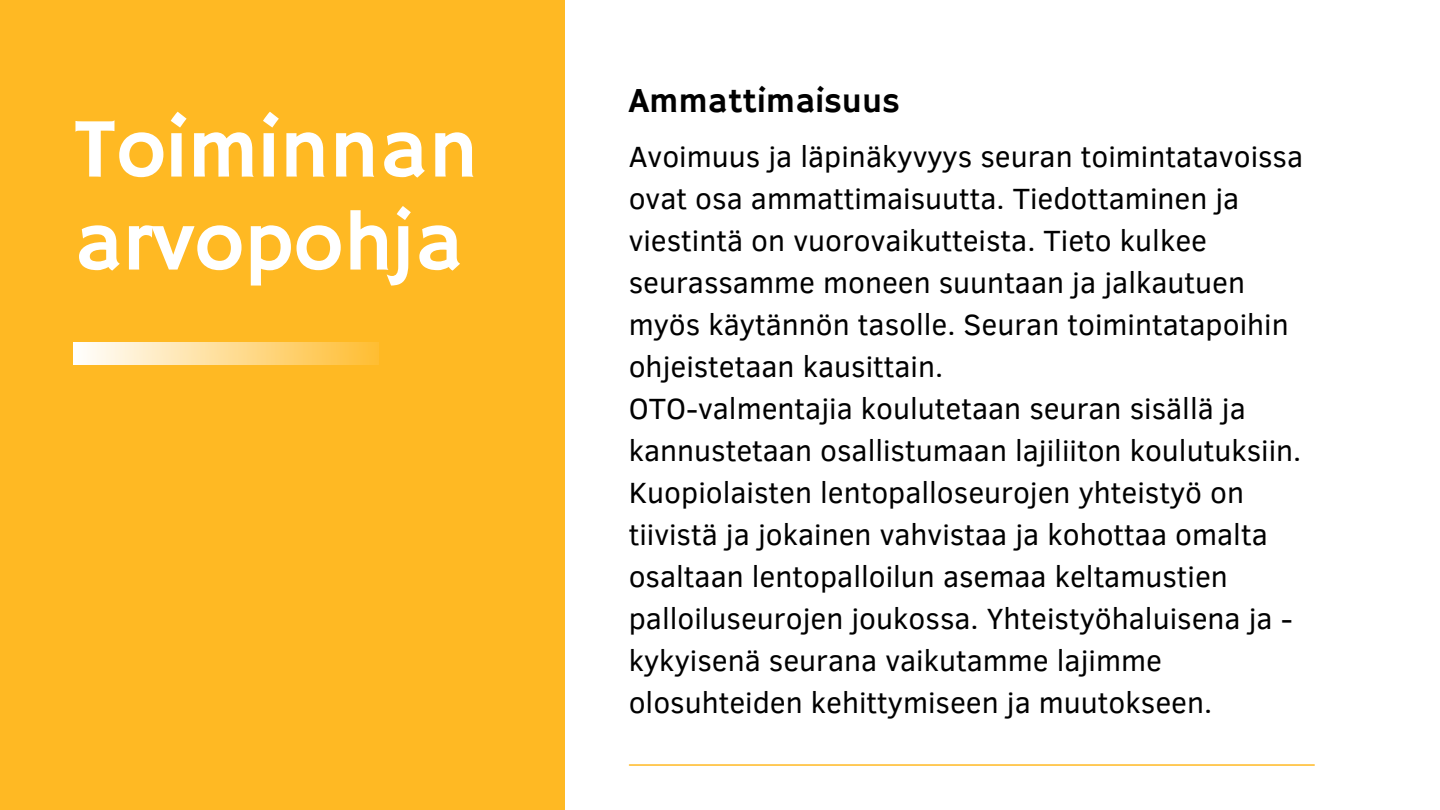
<style>
.page{position:relative;width:1440px;height:810px;background:#fff}
.page>*{position:absolute;margin:0;border:0;box-sizing:border-box;transform-origin:0 0}
.t1{font:85px/93px "Hammersmith One";color:#fff}
.t2{font:35px "Hammersmith One";color:#000}
.t3{font:30px/42px "Clear Sans";color:#000}
</style>
<div class="page">
<hr style="left:629px;top:764px;width:685px;height:2px;background:#ffb923">
<div style="left:0;top:0;width:564px;height:810px;background:#ffb923"></div>
<div style="left:74px;top:342px;width:304px;height:23px;background:linear-gradient(to right,#fffefe,#ffbe33)"></div>
<h1 class="t1" style="left:74px;top:107px;width:406px">Toiminnan arvopohja</h1>
<p class="t2" style="left:629px;top:80px;width:273px">Ammattimaisuus</p>
<p class="t3" style="left:629px;top:134px;width:676px">Avoimuus ja läpinäkyvyys seuran toimintatavoissa ovat osa ammattimaisuutta. Tiedottaminen ja viestintä on vuorovaikutteista. Tieto kulkee seurassamme moneen suuntaan ja jalkautuen myös käytännön tasolle. Seuran toimintatapoihin ohjeistetaan kausittain.<br>OTO-valmentajia koulutetaan seuran sisällä ja kannustetaan osallistumaan lajiliiton koulutuksiin.<br>Kuopiolaisten lentopalloseurojen yhteistyö on tiivistä ja jokainen vahvistaa ja kohottaa omalta osaltaan lentopalloilun asemaa keltamustien palloiluseurojen joukossa. Yhteistyöhaluisena ja - kykyisenä seurana vaikutamme lajimme olosuhteiden kehittymiseen ja muutokseen.</p>
</div>
